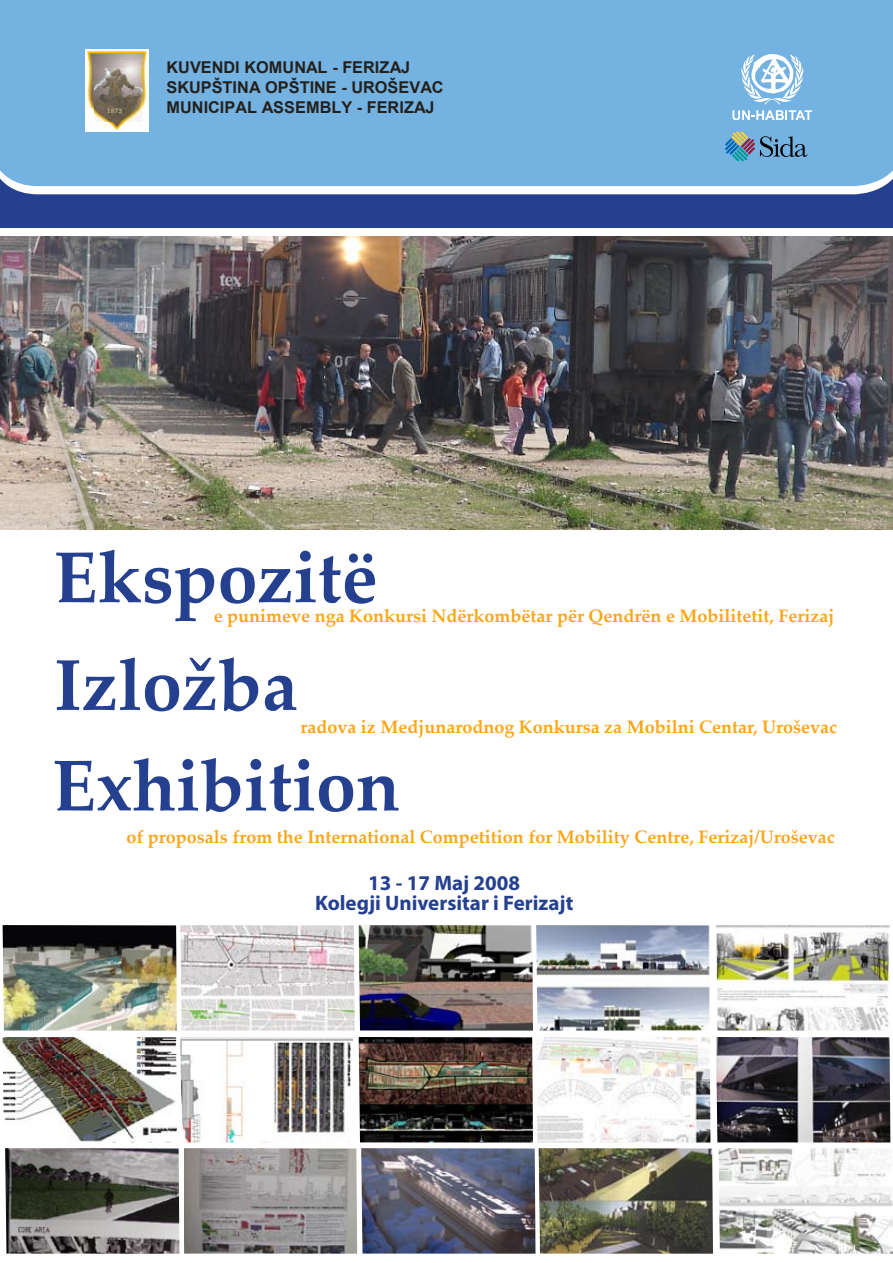
<style>
.page{position:relative;width:893px;height:1263px;background:#fff}
.page>*{position:absolute;margin:0;border:0;box-sizing:border-box;transform-origin:0 0}
.t1{font:700 72px/100.5px "Palatino Linotype";color:#24408f}
.t2{font:700 21px/19.5px "Myriad Pro";color:#24408f;text-align:center}
.t3{font:700 18px "Palatino Linotype";color:#faa61a}
.t4{font:700 16.35px/19.6px "Arial";color:#24211d}
.t5{font:6.15px "Bookman Old Style";color:#ede5b0}
</style>
<div class="page">
<div style="left:0;top:0;width:893px;height:228px;background:#24408f"></div>
<svg style="left:8px;top:186px;width:876px;height:8px;background:#f8fafc"></svg>
<div style="left:0;top:0;width:893px;height:186px;background:#74b2e1"></div>
<svg style="left:732px;top:54px;width:80px;height:66px;background:#a1caea"></svg>
<img style="left:0;top:236px;width:893px;height:293px">
<img style="left:718px;top:1148px;width:175px;height:106px">
<img style="left:539px;top:1148px;width:174px;height:106px">
<img style="left:361px;top:1148px;width:174px;height:106px">
<img style="left:184px;top:1148px;width:173px;height:106px">
<img style="left:5px;top:1148px;width:174px;height:106px">
<img style="left:716px;top:1037px;width:174px;height:105px">
<img style="left:537px;top:1037px;width:173px;height:105px">
<img style="left:359px;top:1037px;width:174px;height:105px">
<img style="left:180px;top:1037px;width:172px;height:105px">
<img style="left:3px;top:1037px;width:174px;height:105px">
<img style="left:716px;top:925px;width:174px;height:105px">
<img style="left:536px;top:925px;width:174px;height:105px">
<img style="left:359px;top:925px;width:174px;height:105px">
<img style="left:180px;top:925px;width:175px;height:105px">
<img style="left:3px;top:925px;width:174px;height:105px">
<img style="left:85px;top:49px;width:63px;height:83px">
<img style="left:94px;top:68px;width:49px;height:53px">
<svg style="left:725px;top:131px;width:82px;height:30px;background:#6595b5"></svg>
<p class="t5" style="left:107px;top:107px;width:17px">1873</p>
<p class="t4" style="left:167px;top:58px;width:279px">KUVENDI KOMUNAL - FERIZAJ<br>SKUPŠTINA OPŠTINE - UROŠEVAC<br>MUNICIPAL ASSEMBLY - FERIZAJ</p>
<h1 class="t1" style="left:54px;top:525px;width:325px">Ekspozitë</h1>
<p class="t3" style="left:214px;top:603px;width:622px">e punimeve nga Konkursi Ndërkombëtar për Qendrën e Mobilitetit, Ferizaj</p>
<h1 class="t1" style="left:52px;top:632px;width:349px">Izložba<br>Exhibition</h1>
<p class="t3" style="left:300px;top:714px;width:538px">radova iz Medjunarodnog Konkursa za Mobilni Centar, Uroševac</p>
<p class="t3" style="left:126px;top:824px;width:710px">of proposals from the International Competition for Mobility Centre, Ferizaj/Uroševac</p>
<p class="t2" style="left:315px;top:873px;width:260px">13 - 17 Maj 2008<br>Kolegji Universitar i Ferizajt</p>
</div>
